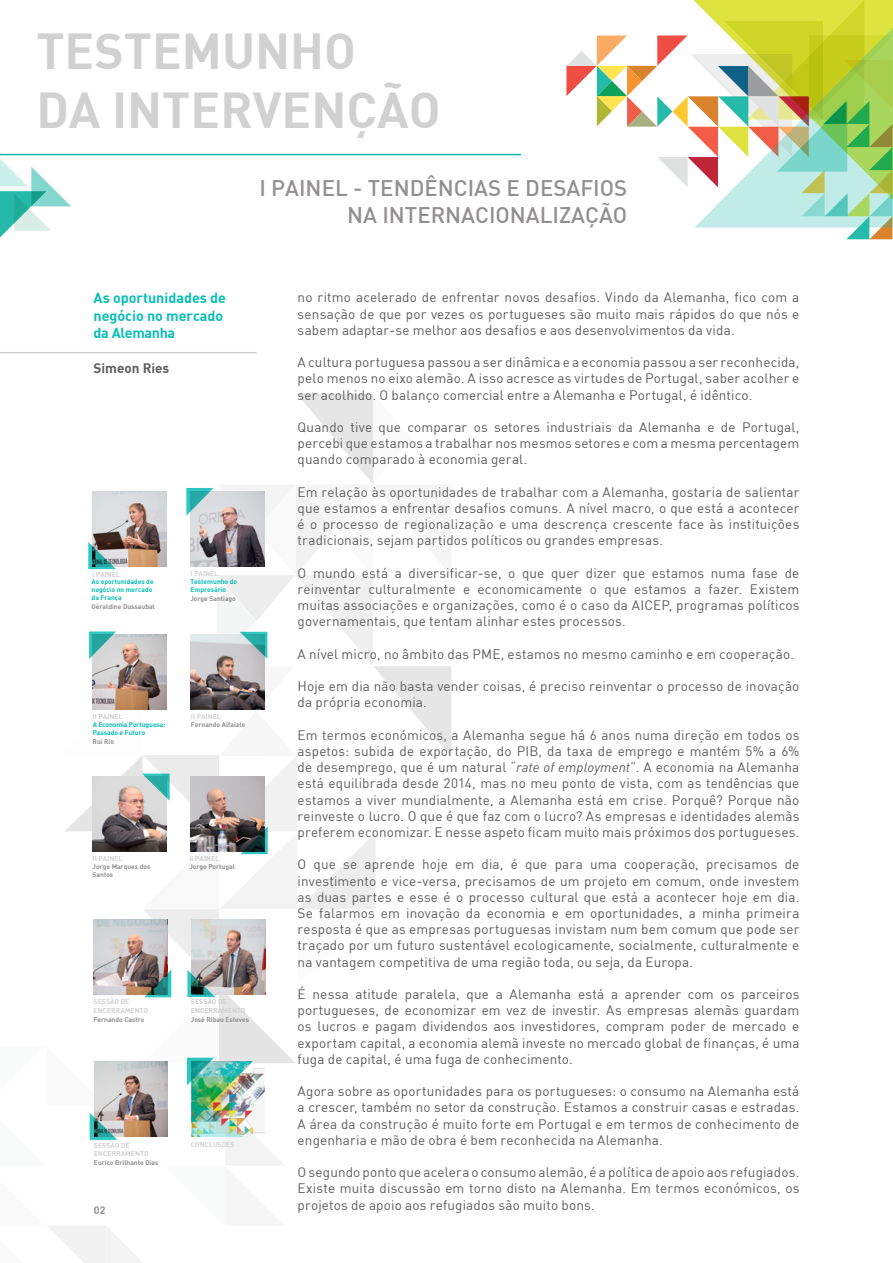
<style>
.page{position:relative;width:893px;height:1263px;background:#fff}
.page>*{position:absolute;margin:0;border:0;box-sizing:border-box;transform-origin:0 0}
.t1{font:700 49.5px/59.4px "DIN";color:#d1d1d1}
.t2{font:500 22.2px/26.5px "DIN";color:#928f8f;text-align:right}
.t3{font:700 14.25px/17.1px "DIN";color:#09beb6}
.t4{font:13.5px/16.2px "DIN";letter-spacing:.01em;color:#5c5c5c;text-align:justify}
.t5{font:700 13.5px "DIN";color:#5c5c5c}
.t6{font:700 10.65px "DIN";color:#928f8f}
.t7{font:700 6.9px/8.4px "DIN";color:#d1d1d1}
.t8{font:700 6.75px/7.9px "DIN";color:#928f8f}
.t9{font:700 6.75px/7.9px "DIN";color:#09beb6}
.s1{font-style:italic}
</style>
<div class="page">
<hr style="left:0;top:154px;width:521px;height:1px;background:#00b6b2">
<hr style="left:0;top:352px;width:257px;height:1px;background:#d1d1d1">
<svg style="left:0;top:159px;width:71px;height:79px"></svg>
<svg style="left:566px;top:0;width:327px;height:239px"></svg>
<svg style="left:48px;top:394px;width:403px;height:869px"></svg>
<h1 class="t1" style="left:36px;top:19px;width:406px">testemunho<br>da intervenção</h1>
<h2 class="t2" style="left:259px;top:174px;width:369px">I PAINEL - TENDÊNCIAS E DESAFIOS<br>NA INTERNACIONALIZAÇÃO</h2>
<p class="t3" style="left:94px;top:289px;width:134px">As oportunidades de negócio no mercado da Alemanha</p>
<p class="t5" style="left:94px;top:359px;width:77px">Simeon Ries</p>
<p class="t7" style="left:92px;top:569px;width:29px">i painel</p>
<p class="t7" style="left:190px;top:569px;width:29px">i painel</p>
<p class="t9" style="left:92px;top:577px;width:64px">As oportunidades de negócio no mercado da França</p>
<p class="t8" style="left:92px;top:602px;width:65px">Géraldine Dussaubat</p>
<p class="t9" style="left:190px;top:577px;width:48px">Testemunho do<br>Empresário</p>
<p class="t8" style="left:190px;top:594px;width:47px">Jorge Santiago</p>
<p class="t7" style="left:93px;top:712px;width:31px">iI painel</p>
<p class="t7" style="left:191px;top:712px;width:31px">Ii painel</p>
<p class="t9" style="left:93px;top:721px;width:74px">A Economia Portuguesa:<br>Passado e Futuro</p>
<p class="t8" style="left:93px;top:738px;width:23px">Rui Rio</p>
<p class="t8" style="left:191px;top:721px;width:56px">Fernando Alfaiate</p>
<p class="t7" style="left:93px;top:854px;width:31px">Ii painel</p>
<p class="t7" style="left:189px;top:854px;width:31px">Ii painel</p>
<p class="t8" style="left:93px;top:862px;width:59px">Jorge Marques dos<br>Santos</p>
<p class="t8" style="left:189px;top:862px;width:47px">Jorge Portugal</p>
<p class="t7" style="left:94px;top:997px;width:6px">sessão</p>
<p class="t7" style="left:121px;top:997px;width:9px">de</p>
<p class="t7" style="left:94px;top:1006px;width:15px">encerrame</p>
<p class="t7" style="left:135px;top:1006px;width:10px">nto</p>
<p class="t8" style="left:94px;top:1015px;width:52px">Fernando Castro</p>
<p class="t7" style="left:191px;top:997px;width:15px">sessão encerrame</p>
<p class="t8" style="left:191px;top:1015px;width:60px">José Ribau Esteves</p>
<p class="t7" style="left:94px;top:1141px;width:6px">sessão</p>
<p class="t7" style="left:121px;top:1141px;width:9px">de</p>
<p class="t7" style="left:94px;top:1149px;width:15px">encerrame</p>
<p class="t7" style="left:135px;top:1149px;width:10px">nto</p>
<p class="t8" style="left:94px;top:1158px;width:66px">Eurico Brilhante Dias</p>
<p class="t6" style="left:94px;top:1204px;width:13px">02</p>
<p class="t7" style="left:191px;top:1140px;width:41px">conclusões</p>
<p class="t4" style="left:298px;top:289px;width:503px">no ritmo acelerado de enfrentar novos desafios. Vindo da Alemanha, fico com a sensação de que por vezes os portugueses são muito mais rápidos do que nós e sabem adaptar-se melhor aos desafios e aos desenvolvimentos da vida.</p>
<p class="t4" style="left:298px;top:354px;width:503px">A cultura portuguesa passou a ser dinâmica e a economia passou a ser reconhecida, pelo menos no eixo alemão. A isso acresce as virtudes de Portugal, saber acolher e ser acolhido. O balanço comercial entre a Alemanha e Portugal, é idêntico.</p>
<p class="t4" style="left:298px;top:419px;width:503px">Quando tive que comparar os setores industriais da Alemanha e de Portugal, percebi que estamos a trabalhar nos mesmos setores e com a mesma percentagem quando comparado à economia geral.</p>
<p class="t4" style="left:298px;top:483px;width:503px">Em relação às oportunidades de trabalhar com a Alemanha, gostaria de salientar que estamos a enfrentar desafios comuns. A nível macro, o que está a acontecer é o processo de regionalização e uma descrença crescente face às instituições tradicionais, sejam partidos políticos ou grandes empresas.</p>
<p class="t4" style="left:298px;top:564px;width:503px">O mundo está a diversificar-se, o que quer dizer que estamos numa fase de reinventar culturalmente e economicamente o que estamos a fazer. Existem muitas associações e organizações, como é o caso da AICEP, programas políticos governamentais, que tentam alinhar estes processos.</p>
<p class="t4" style="left:298px;top:645px;width:498px">A nível micro, no âmbito das PME, estamos no mesmo caminho e em cooperação.</p>
<p class="t4" style="left:298px;top:678px;width:503px">Hoje em dia não basta vender coisas, é preciso reinventar o processo de inovação da própria economia.</p>
<p class="t4" style="left:298px;top:726px;width:503px">Em termos económicos, a Alemanha segue há 6 anos numa direção em todos os aspetos: subida de exportação, do PIB, da taxa de emprego e mantém 5% a 6% de desemprego, que é um natural “<span class="s1">rate of employment</span>”. A economia na Alemanha está equilibrada desde 2014, mas no meu ponto de vista, com as tendências que estamos a viver mundialmente, a Alemanha está em crise. Porquê? Porque não reinveste o lucro. O que é que faz com o lucro? As empresas e identidades alemãs preferem economizar. E nesse aspeto ficam muito mais próximos dos portugueses.</p>
<p class="t4" style="left:298px;top:856px;width:503px">O que se aprende hoje em dia, é que para uma cooperação, precisamos de investimento e vice-versa, precisamos de um projeto em comum, onde investem as duas partes e esse é o processo cultural que está a acontecer hoje em dia.<br>Se falarmos em inovação da economia e em oportunidades, a minha primeira resposta é que as empresas portuguesas invistam num bem comum que pode ser traçado por um futuro sustentável ecologicamente, socialmente, culturalmente e na vantagem competitiva de uma região toda, ou seja, da Europa.</p>
<p class="t4" style="left:298px;top:986px;width:503px">É nessa atitude paralela, que a Alemanha está a aprender com os parceiros portugueses, de economizar em vez de investir. As empresas alemãs guardam os lucros e pagam dividendos aos investidores, compram poder de mercado e exportam capital, a economia alemã investe no mercado global de finanças, é uma fuga de capital, é uma fuga de conhecimento.</p>
<p class="t4" style="left:298px;top:1083px;width:503px">Agora sobre as oportunidades para os portugueses: o consumo na Alemanha está a crescer, também no setor da construção. Estamos a construir casas e estradas.<br>A área da construção é muito forte em Portugal e em termos de conhecimento de engenharia e mão de obra é bem reconhecida na Alemanha.</p>
<p class="t4" style="left:298px;top:1164px;width:503px">O segundo ponto que acelera o consumo alemão, é a política de apoio aos refugiados.<br>Existe muita discussão em torno disto na Alemanha. Em termos económicos, os projetos de apoio aos refugiados são muito bons.</p>
</div>
